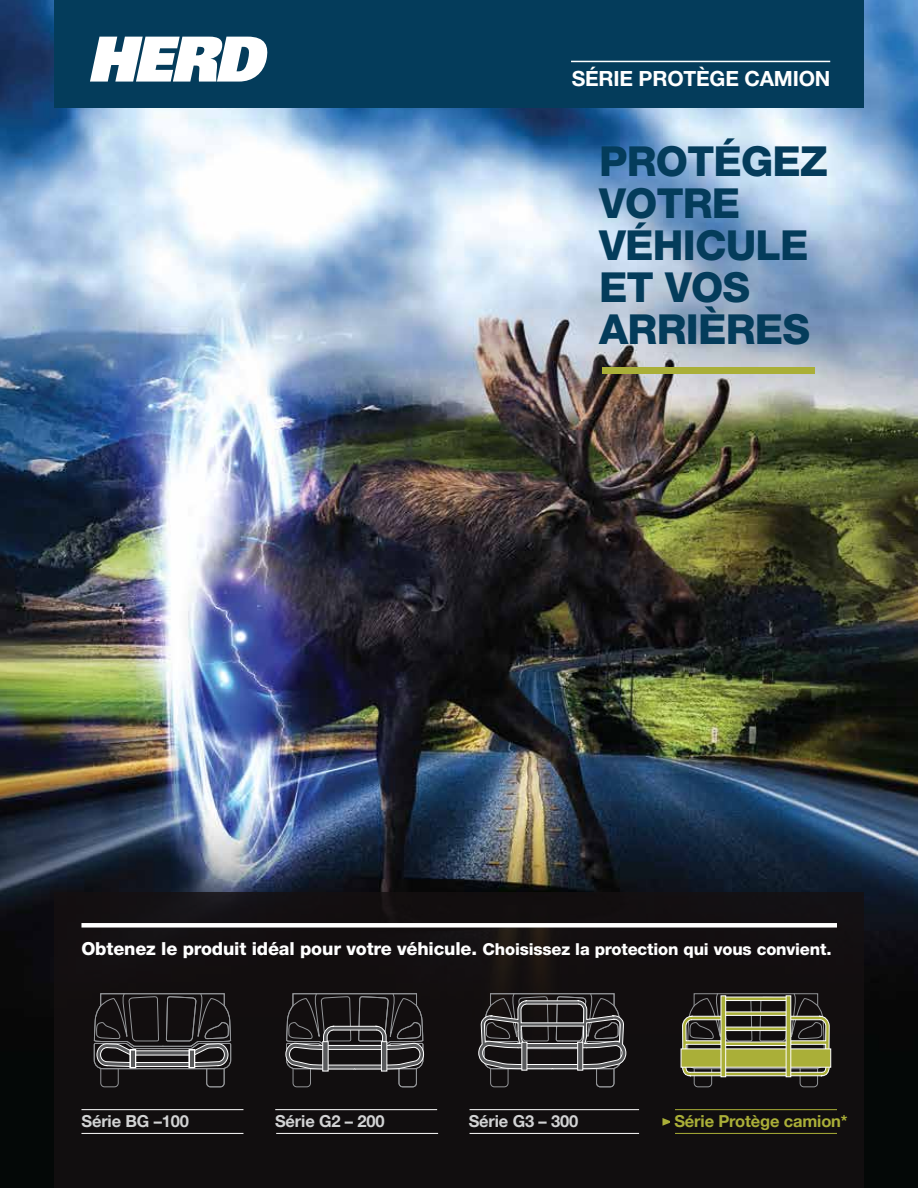
<style>
.page{position:relative;width:918px;height:1188px;background:#fff}
.page>*{position:absolute;margin:0;border:0;box-sizing:border-box;transform-origin:0 0}
.t1{font:800 41.4px/41.8px "Helvetica Neue LT Std";letter-spacing:-.02em;color:#043c5b}
.t2{font:700 21px "Helvetica Neue LT Std";letter-spacing:-.01em;color:#fff}
.t3{font:800 18px "Helvetica Neue LT Std";letter-spacing:-.01em;color:#fff}
.t4{font:700 16.5px "Helvetica Neue";letter-spacing:-.01em;color:#d2d3d4}
.t5{font:700 16.5px "Helvetica Neue";letter-spacing:-.01em;color:#aaaf38}
.s1{font-size:16.5px}
</style>
<div class="page">
<img style="left:0;top:0;width:918px;height:1188px">
<div style="left:54px;top:892px;width:810px;height:296px;background:#151011"></div>
<svg style="left:662px;top:1118px;width:8px;height:8px"></svg>
<svg style="left:93px;top:993px;width:139px;height:95px"></svg>
<svg style="left:285px;top:993px;width:139px;height:95px"></svg>
<svg style="left:478px;top:993px;width:149px;height:95px"></svg>
<svg style="left:680px;top:877px;width:151px;height:211px"></svg>
<div style="left:81px;top:923px;width:756px;height:5px;background:#fff"></div>
<hr style="left:81px;top:1133px;width:162px;height:1px;background:#fff">
<hr style="left:81px;top:1109px;width:162px;height:1px;background:#fff">
<hr style="left:276px;top:1133px;width:162px;height:1px;background:#fff">
<hr style="left:275px;top:1109px;width:162px;height:1px;background:#fff">
<hr style="left:470px;top:1133px;width:169px;height:1px;background:#fff">
<hr style="left:470px;top:1109px;width:169px;height:1px;background:#fff">
<hr style="left:675px;top:1133px;width:162px;height:1px;background:#aaaf38">
<hr style="left:675px;top:1109px;width:162px;height:1px;background:#aaaf38">
<div style="left:602px;top:367px;width:212px;height:7px;background:#aaaf38"></div>
<div style="left:54px;top:0;width:810px;height:108px;background:#043c5b"></div>
<svg style="left:90px;top:37px;width:177px;height:45px"></svg>
<hr style="left:571px;top:61px;width:259px;height:1px;background:#fff">
<p class="t2" style="left:572px;top:65px;width:260px">SÉRIE PRTROTUÈCKGEGCAUAMIRDONS</p>
<h1 class="t1" style="left:599px;top:141px;width:230px">PROTÉGEZ<br>VOTRE<br>VÉHICULE<br>ET VOS<br>ARRIÈRES</h1>
<p class="t3" style="left:81px;top:938px;width:752px">Obtenez le produit idéal pour votre véhicule. <span class="s1">Choisissez la protection qui vous convient.</span></p>
<p class="t4" style="left:81px;top:1111px;width:109px">Série BG –100</p>
<p class="t4" style="left:275px;top:1111px;width:111px">Série G2 – 200</p>
<p class="t4" style="left:469px;top:1111px;width:111px">Série G3 – 300</p>
<p class="t5" style="left:674px;top:1111px;width:175px">Série Protège camion*</p>
</div>
